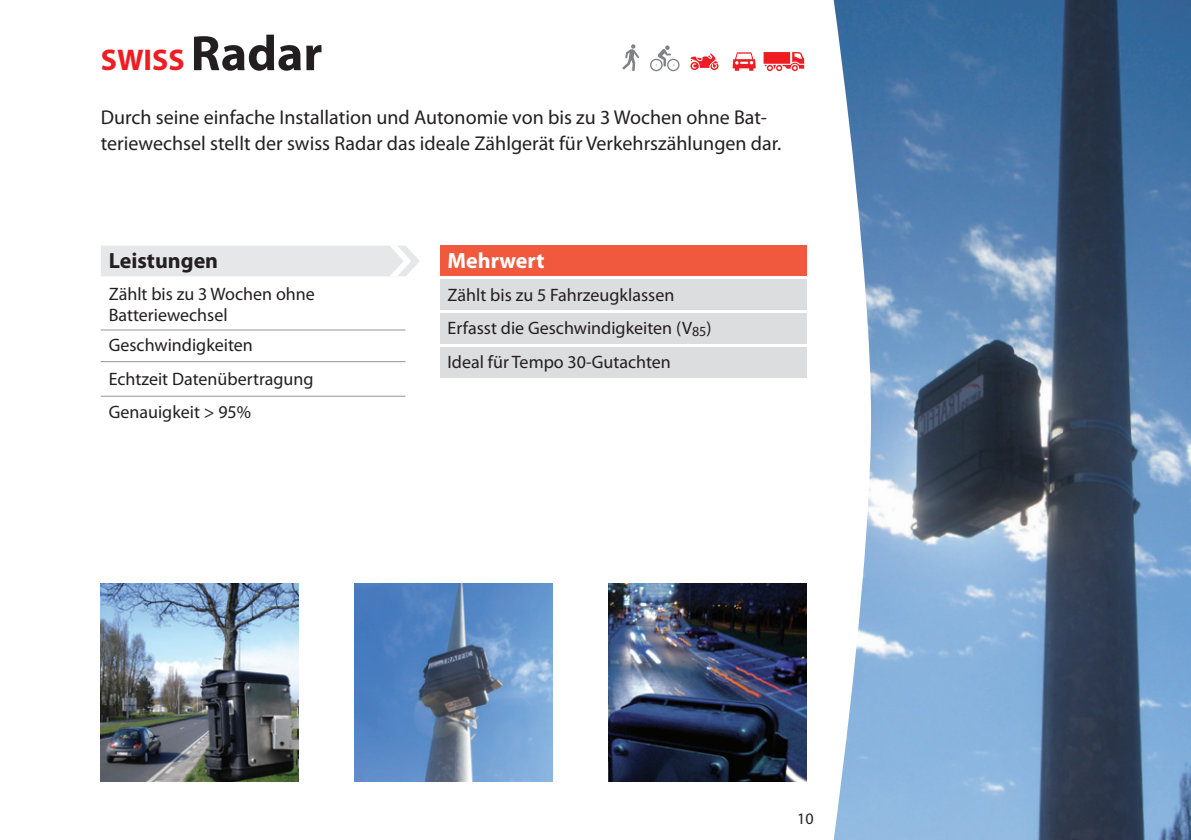
<style>
.page{position:relative;width:1191px;height:840px;background:#fff}
.page>*{position:absolute;margin:0;border:0;box-sizing:border-box;transform-origin:0 0}
.t1{font:700 30px "Myriad Pro";color:#ee1d23}
.t2{font:700 22px "Myriad Pro";color:#231f20}
.t3{font:700 22px "Myriad Pro";color:#fff}
.t4{font:20px/26px "Myriad Pro";color:#231f20}
.t5{font:18px/33.4px "Myriad Pro";color:#231f20}
.t6{font:16px "Myriad Pro";color:#231f20}
.s1{font-size:50px;color:#231f20}
</style>
<div class="page">
<img style="left:833px;top:0;width:358px;height:839px">
<img style="left:101px;top:583px;width:198px;height:198px">
<img style="left:608px;top:583px;width:198px;height:198px">
<svg style="left:690px;top:53px;width:28px;height:17px"></svg>
<svg style="left:732px;top:52px;width:24px;height:19px"></svg>
<svg style="left:763px;top:52px;width:41px;height:19px"></svg>
<div style="left:440px;top:245px;width:366px;height:31px;background:#f0593e"></div>
<div style="left:440px;top:313px;width:366px;height:31px;background:#dcdddf"></div>
<div style="left:440px;top:347px;width:366px;height:30px;background:#dcdddf"></div>
<div style="left:440px;top:279px;width:366px;height:31px;background:#dcdddf"></div>
<svg style="left:101px;top:245px;width:319px;height:31px;background:#e7e8ea"></svg>
<hr style="left:101px;top:329px;width:304px;height:1px;background:#939598">
<hr style="left:101px;top:361px;width:304px;height:1px;background:#939598">
<hr style="left:101px;top:395px;width:304px;height:1px;background:#939598">
<svg style="left:622px;top:44px;width:17px;height:27px"></svg>
<svg style="left:650px;top:45px;width:29px;height:26px"></svg>
<img style="left:355px;top:583px;width:197px;height:198px">
<h1 class="t1" style="left:101px;top:40px;width:223px">SWISS <span class="s1">Radar</span></h1>
<p class="t4" style="left:101px;top:104px;width:682px">Durch seine einfache Installation und Autonomie von bis zu 3 Wochen ohne Bat&shy;teriewechsel stellt der swiss Radar das ideale Zählgerät für Verkehrszählungen dar.</p>
<p class="t2" style="left:109px;top:245px;width:111px">Leistungen</p>
<p class="t5" style="left:109px;top:282px;width:208px;line-height:21.6px">Zählt bis zu 3 Wochen ohne<br>Batteriewechsel</p>
<p class="t5" style="left:109px;top:328px;width:206px">Geschwindigkeiten<br>Echtzeit Datenübertragung<br>Genauigkeit &gt; 95%</p>
<p class="t3" style="left:447px;top:245px;width:98px">Mehrwert</p>
<p class="t5" style="left:447px;top:278px;width:265px">Zählt bis zu 5 Fahrzeugklassen<br>Erfasst die Geschwindigkeiten (V<sub>85</sub>)<br>Ideal für Tempo 30-Gutachten</p>
<p class="t6" style="left:797px;top:807px;width:18px">10</p>
</div>
